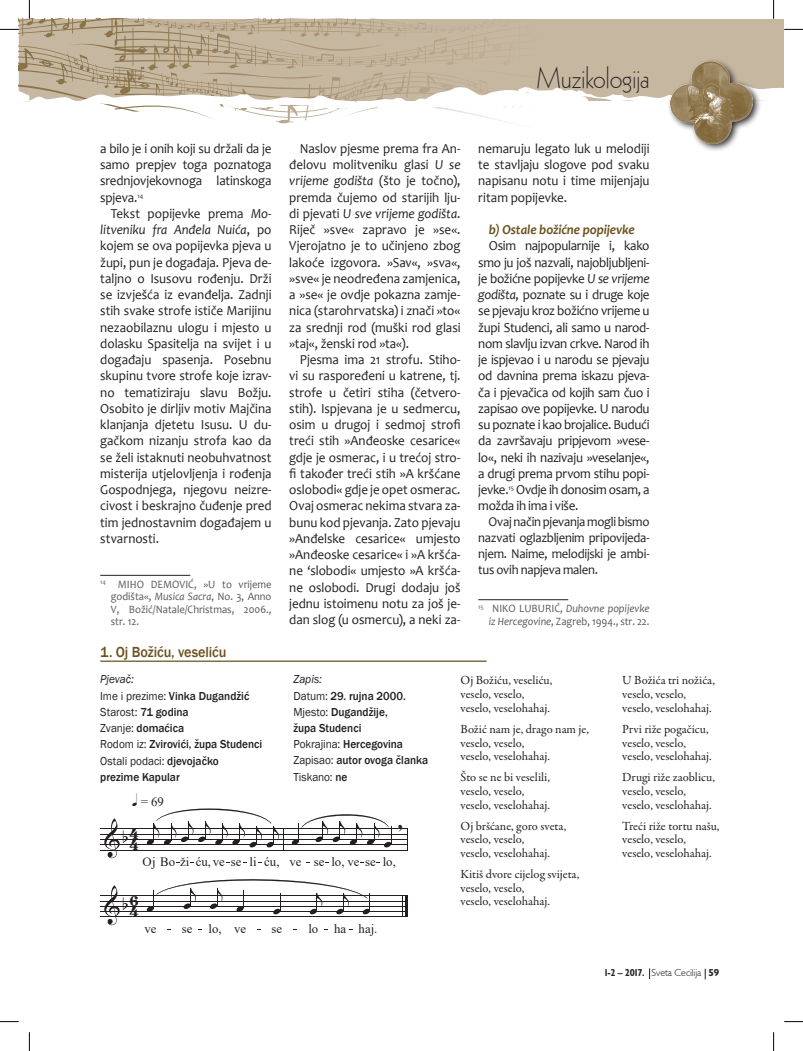
<style>
.page{position:relative;width:803px;height:1051px;background:#fff}
.page>*{position:absolute;margin:0;border:0;box-sizing:border-box;transform-origin:0 0}
.t1{font:30px "Geometric 231 BT Light C";letter-spacing:-.02em;color:#231f20;scale:.95 1}
.t2{font:21.38px "Opus Std";color:#231f20}
.t3{font:700 20.12px "Times New Roman";color:#231f20}
.t4{font:500 15px "Franklin Gothic";letter-spacing:-.005em;color:#6b5220;scale:.95 1}
.t5{font:13.75px/16.2px "Candara";letter-spacing:-.005em;color:#231f20;text-align:justify;scale:.95 1}
.t6{font:italic 700 13.75px "Candara";letter-spacing:-.005em;color:#6b5220;scale:.95 1}
.t7{font:13.38px/15.9px "Candara";letter-spacing:-.02em;color:#231f20;text-align:justify;scale:.95 1}
.t8{font:12.75px "Times New Roman";color:#231f20}
.t9{font:12.5px/13.8px "Garamond Premr Pro";color:#231f20}
.t10{font:500 11.88px/16.2px "Franklin Gothic";color:#231f20;scale:.95 1}
.t11{font:11.25px/12.5px "Candara";color:#57585a;text-align:justify;scale:.94 1}
.t12{font:300 10px "Humanist 521 BT";color:#231f20}
.s1{font-style:italic}
.s2{font-weight:400;font-style:italic}
.s3{font-weight:400}
.s4{font-family:"Opus Text Std"}
.s5{font-weight:700;font-stretch:condensed}
.s6{font-weight:700}
</style>
<div class="page">
<hr style="left:100px;top:575px;width:90px;height:1px;background:#231f20">
<hr style="left:478px;top:599px;width:90px;height:1px;background:#231f20">
<hr style="left:100px;top:661px;width:386px;height:1px;background:#6b5220">
<svg style="left:407px;top:829px;width:1px;height:21px"></svg>
<svg style="left:402px;top:896px;width:1px;height:21px"></svg>
<hr style="left:405px;top:896px;width:3px;height:21px;background:#231f20">
<hr style="left:100px;top:850px;width:308px;height:1px;background:#231f20">
<hr style="left:100px;top:844px;width:308px;height:1px;background:#231f20">
<hr style="left:100px;top:839px;width:308px;height:1px;background:#231f20">
<hr style="left:100px;top:834px;width:308px;height:1px;background:#231f20">
<hr style="left:100px;top:828px;width:308px;height:1px;background:#231f20">
<svg style="left:104px;top:818px;width:24px;height:40px"></svg>
<hr style="left:100px;top:917px;width:308px;height:1px;background:#231f20">
<hr style="left:100px;top:911px;width:308px;height:1px;background:#231f20">
<hr style="left:100px;top:906px;width:308px;height:1px;background:#231f20">
<hr style="left:100px;top:901px;width:308px;height:1px;background:#231f20">
<hr style="left:100px;top:895px;width:308px;height:1px;background:#231f20">
<svg style="left:104px;top:885px;width:24px;height:40px"></svg>
<svg style="left:147px;top:808px;width:137px;height:42px"></svg>
<svg style="left:292px;top:814px;width:100px;height:33px"></svg>
<svg style="left:147px;top:879px;width:223px;height:35px"></svg>
<svg style="left:0;top:1021px;width:19px;height:1px"></svg>
<svg style="left:784px;top:1021px;width:19px;height:1px"></svg>
<svg style="left:29px;top:1032px;width:1px;height:19px"></svg>
<svg style="left:0;top:0;width:803px;height:151px"></svg>
<svg style="left:773px;top:1032px;width:1px;height:19px"></svg>
<h1 class="t1" style="left:536px;top:59px;width:121px">Muzikologija</h1>
<p class="t5" style="left:100px;top:140px;width:182px">a bilo je i onih koji su držali da je samo prepjev toga poznatoga srednjovjekovnoga latinskoga spjeva.<sup>14</sup></p>
<p class="t5" style="left:100px;top:205px;width:182px;text-indent:11px">Tekst popijevke prema <span class="s1">Mo&shy;litveniku fra Anđela Nuića</span>, po kojem se ova popijevka pjeva u župi, pun je događaja. Pjeva de&shy;taljno o Isusovu rođenju. Drži se izvješća iz evanđelja. Zadnji stih svake strofe ističe Marijinu nezaobilaznu ulogu i mjesto u dolasku Spasitelja na svijet i u događaju spasenja. Posebnu skupinu tvore strofe koje izrav&shy;no tematiziraju slavu Božju.<br>Osobito je dirljiv motiv Majčina klanjanja djetetu Isusu. U du&shy;gačkom nizanju strofa kao da se želi istaknuti neobuhvatnost misterija utjelovljenja i rođenja Gospodnjega, njegovu neizre&shy;civost i beskrajno čuđenje pred tim jednostavnim događajem u stvarnosti.</p>
<p class="t11" style="left:111px;top:578px;width:172px;text-indent:-11px"><sup>14</sup> MIHO DEMOVIĆ, »U to vrijeme godišta«, <span class="s1">Musica Sacra</span>, No. 3, Anno V, Božić/Natale/Christmas, 2006., str. 12.</p>
<p class="t5" style="left:289px;top:140px;width:182px;text-indent:11px">Naslov pjesme prema fra An&shy;đelovu molitveniku glasi <span class="s1">U se vrijeme godišta</span> (što je točno), premda čujemo od starijih lju&shy;di pjevati <span class="s1">U sve vrijeme godišta</span>.<br>Riječ »sve« zapravo je »se«.<br>Vjerojatno je to učinjeno zbog lakoće izgovora. »Sav«, »sva«, »sve« je neodređena zamjenica, a »se« je ovdje pokazna zamje&shy;nica (starohrvatska) i znači »to« za srednji rod (muški rod glasi »taj«, ženski rod »ta«).</p>
<p class="t5" style="left:289px;top:351px;width:182px;text-indent:11px">Pjesma ima 21 strofu. Stiho&shy;vi su raspoređeni u katrene, tj. strofe u četiri stiha (četvero&shy;stih). Ispjevana je u sedmercu, osim u drugoj i sedmoj strofi treći stih »Anđeoske cesarice« gdje je osmerac, i u trećoj stro&shy;fi također treći stih »A kršćane oslobodi« gdje je opet osmerac.<br>Ovaj osmerac nekima stvara za&shy;bunu kod pjevanja. Zato pjevaju »Anđelske cesarice« umjesto »Anđeoske cesarice« i »A kršća&shy;ne ‘slobodi« umjesto »A kršća&shy;ne oslobodi. Drugi dodaju još jednu istoimenu notu za još je&shy;dan slog (u osmercu), a neki za-</p>
<p class="t5" style="left:478px;top:140px;width:182px">nemaruju legato luk u melodiji te stavljaju slogove pod svaku napisanu notu i time mijenjaju ritam popijevke.</p>
<p class="t6" style="left:489px;top:221px;width:155px">b) Ostale božićne popijevke</p>
<p class="t5" style="left:478px;top:238px;width:182px;text-indent:11px">Osim najpopularnije i, kako smo ju još nazvali, najobljubljeni&shy;je božićne popijevke <span class="s1">U se vrijeme godišta</span>, poznate su i druge koje se pjevaju kroz božićno vrijeme u župi Studenci, ali samo u narod&shy;nom slavlju izvan crkve. Narod ih je ispjevao i u narodu se pjevaju od davnina prema iskazu pjeva&shy;ča i pjevačica od kojih sam čuo i zapisao ove popijevke. U narodu su poznate i kao brojalice. Budući da završavaju pripjevom »vese&shy;lo«, neki ih nazivaju »veselanje«, a drugi prema prvom stihu popi&shy;jevke.<sup>15</sup> Ovdje ih donosim osam, a možda ih ima i više.</p>
<p class="t7" style="left:478px;top:514px;width:182px;text-indent:10px">Ovaj način pjevanja mogli bismo nazvati oglazbljenim pripovijeda&shy;njem. Naime, melodijski je ambi&shy;tus ovih napjeva malen.</p>
<p class="t11" style="left:478px;top:602px;width:184px;text-align:right"><sup>15</sup> NIKO LUBURIĆ, <span class="s1">Duhovne popijevke iz Hercegovine</span>, Zagreb, 1994., str. 22.</p>
<p class="t4" style="left:100px;top:643px;width:134px">1. Oj Božiću, veseliću</p>
<p class="t10" style="left:100px;top:671px;width:172px"><span class="s2">Pjevač:<br></span><span class="s3">Ime i prezime:</span> Vinka Dugandžić<br><span class="s3">Starost:</span> 71 godina<br><span class="s3">Zvanje:</span> domaćica<br><span class="s3">Rodom iz:</span> Zvirovići, župa Studenci<br><span class="s3">Ostali podaci:</span> djevojačko<br>prezime Kapular</p>
<p class="t10" style="left:293px;top:671px;width:143px"><span class="s2">Zapis:<br></span><span class="s3">Datum:</span> 29. rujna 2000.<br><span class="s3">Mjesto:</span> Dugandžije,<br>župa Studenci<br><span class="s3">Pokrajina:</span> Hercegovina<br><span class="s3">Zapisao:</span> autor ovoga članka<br><span class="s3">Tiskano:</span> ne</p>
<p class="t8" style="left:132px;top:793px;width:33px"><span class="s4">q</span> = 69</p>
<h2 class="t2" style="left:130px;top:814px;width:11px">4</h2>
<h2 class="t2" style="left:130px;top:825px;width:11px">4</h2>
<h3 class="t3" style="left:398px;top:807px;width:7px">,</h3>
<p class="t8" style="left:143px;top:853px;width:255px">Oj Bo ži ću, ve se li ću, ve se lo, ve se lo,</p>
<h2 class="t2" style="left:130px;top:881px;width:10px">6</h2>
<h2 class="t2" style="left:130px;top:892px;width:11px">4</h2>
<p class="t8" style="left:144px;top:919px;width:13px">ve</p>
<p class="t8" style="left:182px;top:919px;width:12px">se</p>
<p class="t8" style="left:209px;top:919px;width:39px">lo, ve</p>
<p class="t8" style="left:271px;top:919px;width:12px">se</p>
<p class="t8" style="left:308px;top:919px;width:70px">lo ha haj.</p>
<p class="t9" style="left:461px;top:674px;width:93px">Oj Božiću, veseliću, veselo, veselo, veselo, veselohahaj.</p>
<p class="t9" style="left:461px;top:722px;width:130px">Božić nam je, drago nam je, veselo, veselo,<br>veselo, veselohahaj.</p>
<p class="t9" style="left:461px;top:771px;width:91px">Što se ne bi veselili, veselo, veselo, veselo, veselohahaj.</p>
<p class="t9" style="left:461px;top:819px;width:107px">Oj bršćane, goro sveta, veselo, veselo,<br>veselo, veselohahaj.</p>
<p class="t9" style="left:461px;top:867px;width:120px">Kitiš dvore cijelog svijeta, veselo, veselo,<br>veselo, veselohahaj.</p>
<p class="t9" style="left:622px;top:674px;width:94px">U Božića tri nožića, veselo, veselo, veselo, veselohahaj.</p>
<p class="t9" style="left:622px;top:722px;width:91px">Prvi riže pogačicu, veselo, veselo, veselo, veselohahaj.</p>
<p class="t9" style="left:622px;top:771px;width:94px">Drugi riže zaoblicu, veselo, veselo, veselo, veselohahaj.</p>
<p class="t9" style="left:622px;top:819px;width:99px">Treći riže tortu našu, veselo, veselo, veselo, veselohahaj.</p>
<p class="t12" style="left:605px;top:967px;width:116px"><span class="s5">1-2 – 2017.</span> Sveta Cecilija <span class="s6">59</span></p>
</div>
